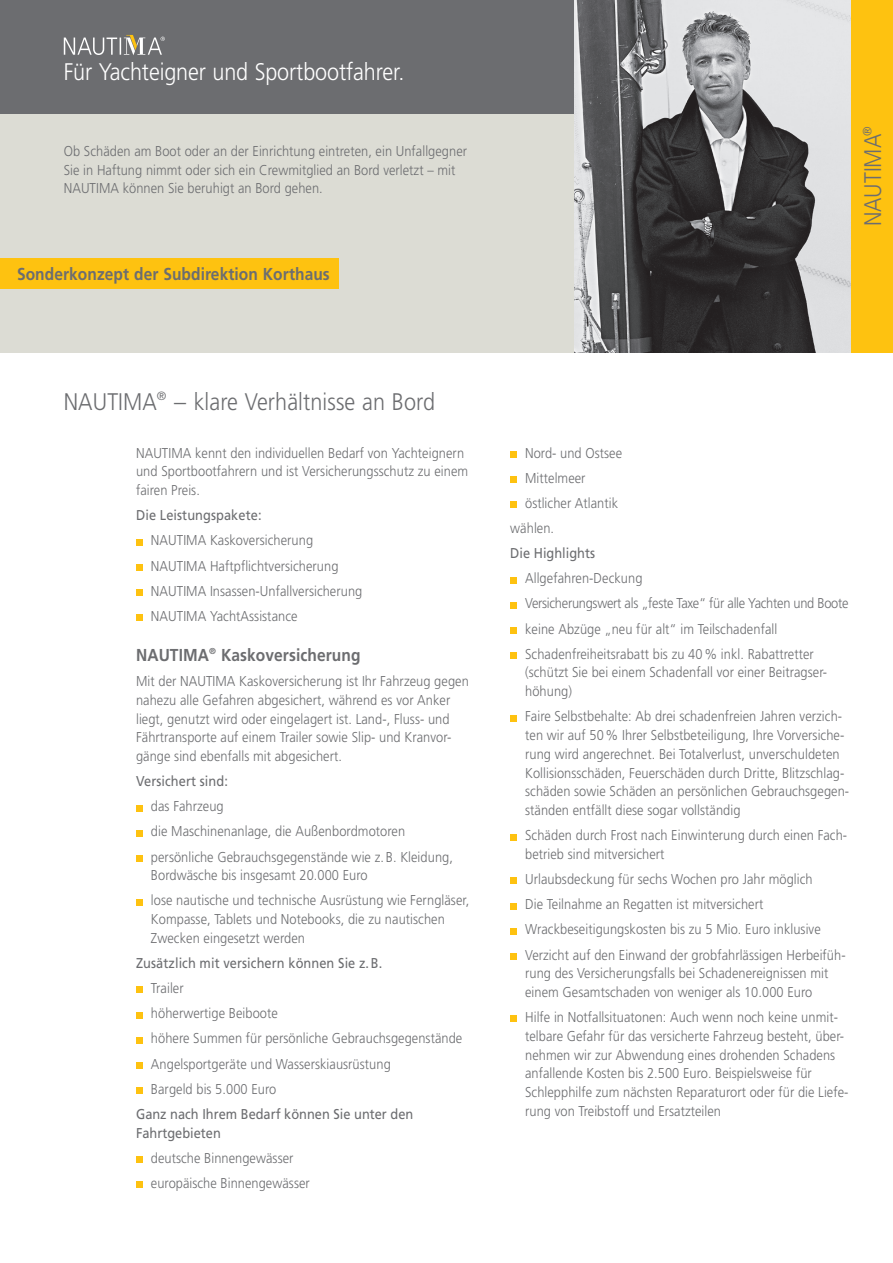
<style>
.page{position:relative;width:893px;height:1263px;background:#fff}
.page>*{position:absolute;margin:0;border:0;box-sizing:border-box;transform-origin:0 0}
.t1{font:300 24px "Frutiger";letter-spacing:.005em;color:#6c6d70;scale:.9 1}
.t2{font:300 24px "Frutiger";letter-spacing:-.005em;color:#fff;scale:.9 1}
.t3{font:700 17.25px "Frutiger";letter-spacing:.005em;color:#6c6d70;scale:.9 1}
.t4{font:300 14.25px/18.8px "Frutiger";letter-spacing:.005em;color:#6c6d70;scale:.9 1}
.t5{font:14.25px/18.8px "Frutiger";letter-spacing:.005em;color:#6c6d70;scale:.9 1}
</style>
<div class="page">
<div style="left:0;top:0;width:574px;height:115px;background:#6c6d70"></div>
<div style="left:0;top:115px;width:574px;height:238px;background:#dcdcd4"></div>
<svg style="left:136px;top:539px;width:6px;height:6px"></svg>
<div style="left:136px;top:564px;width:6px;height:7px;background:#fec210"></div>
<div style="left:136px;top:589px;width:6px;height:7px;background:#fec210"></div>
<div style="left:136px;top:614px;width:6px;height:7px;background:#fec210"></div>
<svg style="left:136px;top:805px;width:6px;height:6px"></svg>
<svg style="left:136px;top:830px;width:6px;height:6px"></svg>
<svg style="left:136px;top:855px;width:6px;height:6px"></svg>
<svg style="left:136px;top:899px;width:6px;height:6px"></svg>
<svg style="left:136px;top:987px;width:6px;height:6px"></svg>
<svg style="left:136px;top:1012px;width:6px;height:6px"></svg>
<svg style="left:136px;top:1037px;width:6px;height:6px"></svg>
<svg style="left:136px;top:1062px;width:6px;height:6px"></svg>
<div style="left:136px;top:1087px;width:6px;height:7px;background:#fec210"></div>
<div style="left:136px;top:1156px;width:6px;height:7px;background:#fec210"></div>
<div style="left:136px;top:1181px;width:6px;height:7px;background:#fec210"></div>
<div style="left:510px;top:451px;width:7px;height:7px;background:#fec210"></div>
<div style="left:510px;top:476px;width:7px;height:7px;background:#fec210"></div>
<div style="left:510px;top:502px;width:7px;height:6px;background:#fec210"></div>
<div style="left:510px;top:577px;width:7px;height:6px;background:#fec210"></div>
<div style="left:510px;top:602px;width:7px;height:6px;background:#fec210"></div>
<div style="left:510px;top:627px;width:7px;height:7px;background:#fec210"></div>
<div style="left:510px;top:652px;width:7px;height:7px;background:#fec210"></div>
<div style="left:510px;top:715px;width:7px;height:6px;background:#fec210"></div>
<div style="left:510px;top:834px;width:7px;height:6px;background:#fec210"></div>
<div style="left:510px;top:878px;width:7px;height:6px;background:#fec210"></div>
<div style="left:510px;top:903px;width:7px;height:6px;background:#fec210"></div>
<div style="left:510px;top:928px;width:7px;height:6px;background:#fec210"></div>
<div style="left:510px;top:953px;width:7px;height:6px;background:#fec210"></div>
<div style="left:510px;top:1016px;width:7px;height:6px;background:#fec210"></div>
<div style="left:850px;top:0;width:43px;height:353px;background:#fec210"></div>
<img style="left:574px;top:0;width:276px;height:353px">
<svg style="left:64px;top:35px;width:101px;height:20px"></svg>
<div style="left:0;top:258px;width:338px;height:30px;background:#fec210"></div>
<h1 class="t2" style="left:64px;top:58px;width:380px">Für Yachteigner und Sportbootfahrer.</h1>
<p class="t4" style="left:64px;top:141px;width:450px">Ob Schäden am Boot oder an der Einrichtung eintreten, ein Unfallgegner<br>Sie in Haftung nimmt oder sich ein Crewmitglied an Bord verletzt – mit<br>NAUTIMA können Sie beruhigt an Bord gehen.</p>
<p class="t3" style="left:17px;top:264px;width:349px">Sonderkonzept der Subdirektion Korthaus</p>
<h1 class="t1" style="left:859px;top:226px;width:112px;rotate:-90deg">NAUTIMA<sup>®</sup></h1>
<h1 class="t1" style="left:64px;top:388px;width:414px">NAUTIMA<sup>®</sup> – klare Verhältnisse an Bord</h1>
<p class="t4" style="left:136px;top:443px;width:371px">NAUTIMA kennt den individuellen Bedarf von Yachteignern und Sportbootfahrern und ist Versicherungsschutz zu einem fairen Preis.</p>
<p class="t5" style="left:136px;top:506px;width:141px">Die Leistungspakete:</p>
<p class="t4" style="left:151px;top:528px;width:236px;line-height:25.2px">NAUTIMA Kaskoversicherung<br>NAUTIMA Haftpflichtversicherung<br>NAUTIMA Insassen-Unfallversicherung<br>NAUTIMA YachtAssistance</p>
<p class="t3" style="left:136px;top:645px;width:251px">NAUTIMA<sup>®</sup> Kaskoversicherung</p>
<p class="t4" style="left:136px;top:672px;width:371px">Mit der NAUTIMA Kaskoversicherung ist Ihr Fahrzeug gegen nahezu alle Gefahren abgesichert, während es vor Anker liegt, genutzt wird oder eingelagert ist. Land-, Fluss- und Fährtransporte auf einem Trailer sowie Slip- und Kranvor&shy;gänge sind ebenfalls mit abgesichert.</p>
<p class="t5" style="left:136px;top:772px;width:104px">Versichert sind:</p>
<p class="t4" style="left:151px;top:794px;width:337px;line-height:25.2px">das Fahrzeug<br>die Maschinenanlage, die Außenbordmotoren persönliche Gebrauchsgegenstände wie z.B. Kleidung,</p>
<p class="t4" style="left:151px;top:863px;width:355px;line-height:25.2px">Bordwäsche bis insgesamt 20.000 Euro<br>lose nautische und technische Ausrüstung wie Ferngläser,</p>
<p class="t4" style="left:151px;top:910px;width:328px">Kompasse, Tablets und Notebooks, die zu nautischen<br>Zwecken eingesetzt werden</p>
<p class="t5" style="left:136px;top:953px;width:275px">Zusätzlich mit versichern können Sie z.B.</p>
<p class="t4" style="left:151px;top:976px;width:348px;line-height:25.2px">Trailer<br>höherwertige Beiboote<br>höhere Summen für persönliche Gebrauchsgegenstände<br>Angelsportgeräte und Wasserskiausrüstung<br>Bargeld bis 5.000 Euro</p>
<p class="t5" style="left:136px;top:1104px;width:310px">Ganz nach Ihrem Bedarf können Sie unter den<br>Fahrtgebieten</p>
<p class="t4" style="left:151px;top:1145px;width:178px;line-height:25.2px">deutsche Binnengewässer europäische Binnengewässer</p>
<p class="t4" style="left:525px;top:443px;width:109px">Nord- und Ostsee</p>
<p class="t4" style="left:525px;top:468px;width:69px">Mittelmeer</p>
<p class="t4" style="left:525px;top:494px;width:105px">östlicher Atlantik</p>
<p class="t4" style="left:510px;top:519px;width:50px">wählen.</p>
<p class="t5" style="left:510px;top:544px;width:96px">Die Highlights</p>
<p class="t4" style="left:525px;top:566px;width:361px;line-height:25.2px">Allgefahren-Deckung<br>Versicherungswert als „feste Taxe“ für alle Yachten und Boote keine Abzüge „neu für alt“ im Teilschadenfall Schadenfreiheitsrabatt bis zu 40% inkl. Rabattretter</p>
<p class="t4" style="left:525px;top:663px;width:337px">(schützt Sie bei einem Schadenfall vor einer Beitragser&shy;höhung)</p>
<p class="t4" style="left:525px;top:707px;width:361px">Faire Selbstbehalte: Ab drei schadenfreien Jahren verzich&shy;ten wir auf 50% Ihrer Selbstbeteiligung, Ihre Vorversiche&shy;rung wird angerechnet. Bei Totalverlust, unverschuldeten Kollisionsschäden, Feuerschäden durch Dritte, Blitzschlag&shy;schäden sowie Schäden an persönlichen Gebrauchsgegen&shy;ständen entfällt diese sogar vollständig</p>
<p class="t4" style="left:525px;top:826px;width:359px">Schäden durch Frost nach Einwinterung durch einen Fach&shy;betrieb sind mitversichert</p>
<p class="t4" style="left:525px;top:866px;width:358px;line-height:25.2px">Urlaubsdeckung für sechs Wochen pro Jahr möglich<br>Die Teilnahme an Regatten ist mitversichert Wrackbeseitigungskosten bis zu 5 Mio. Euro inklusive Verzicht auf den Einwand der grobfahrlässigen Herbeifüh-</p>
<p class="t4" style="left:525px;top:964px;width:338px">rung des Versicherungsfalls bei Schadenereignissen mit einem Gesamtschaden von weniger als 10.000 Euro</p>
<p class="t4" style="left:525px;top:1008px;width:361px">Hilfe in Notfallsituatonen: Auch wenn noch keine unmit&shy;telbare Gefahr für das versicherte Fahrzeug besteht, über&shy;nehmen wir zur Abwendung eines drohenden Schadens anfallende Kosten bis 2.500 Euro. Beispielsweise für Schlepphilfe zum nächsten Reparaturort oder für die Liefe&shy;rung von Treibstoff und Ersatzteilen</p>
</div>
